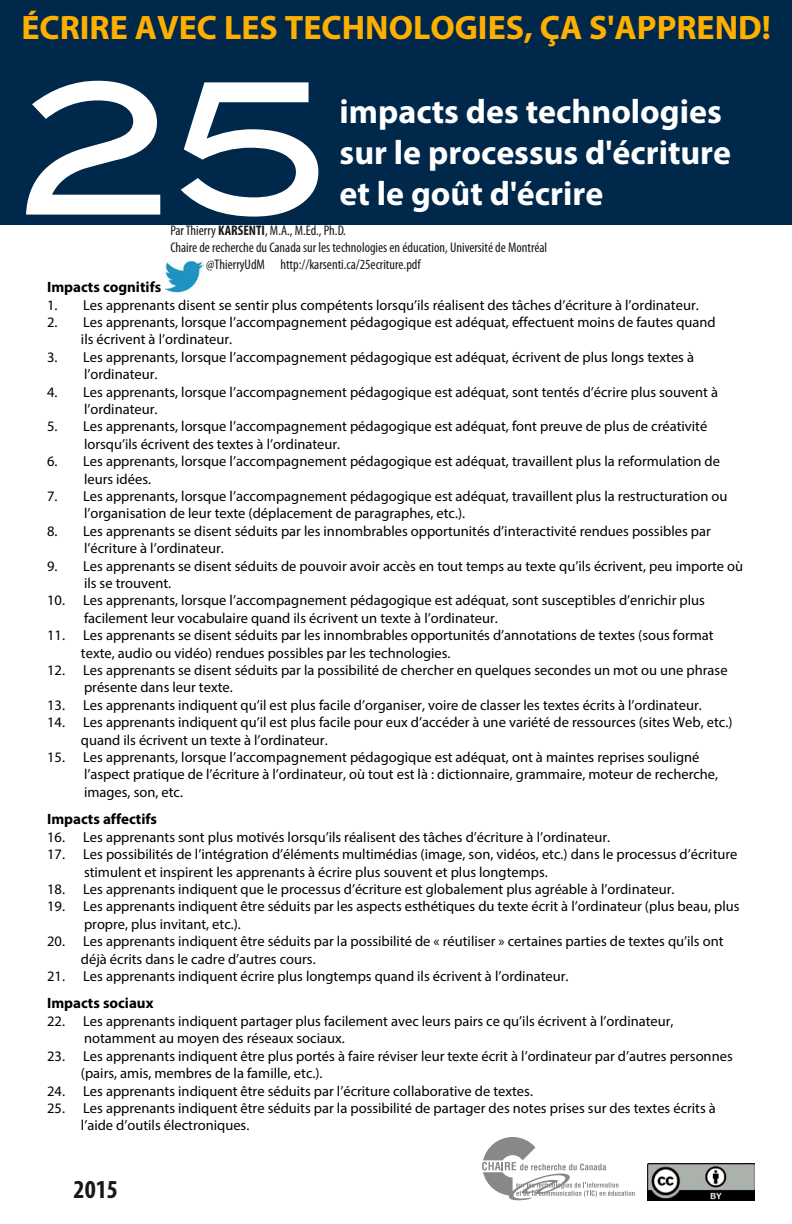
<style>
.page{position:relative;width:792px;height:1224px;background:#fff}
.page>*{position:absolute;margin:0;border:0;box-sizing:border-box;transform-origin:0 0}
.t1{font:182.6px "Blair Md ITCTT Medium";color:#fff}
.t2{font:700 34px/40.8px "Myriad Pro";color:#fff}
.t3{font:700 34px "Myriad Pro";color:#ffaf00}
.t4{font:700 condensed 26px "Myriad Pro";color:#1a171b}
.t5{font:700 15px "Myriad Pro";color:#000}
.t6{font:14.5px/17.4px "Myriad Pro";color:#000}
.t7{font:condensed 14px "Myriad Pro";color:#1a171b}
.s1{font-weight:700}
</style>
<div class="page">
<div style="left:0;top:0;width:792px;height:225px;background:#00284a"></div>
<img style="left:163px;top:258px;width:41px;height:35px">
<svg style="left:482px;top:1137px;width:153px;height:63px"></svg>
<img style="left:648px;top:1163px;width:107px;height:38px">
<h2 class="t3" style="left:21px;top:6px;width:751px">ÉCRIRE AVEC LES TECHNOLOGIES, ÇA S'APPREND!</h2>
<h1 class="t1" style="left:20px;top:0;width:316px">25</h1>
<h2 class="t2" style="left:340px;top:90px;width:393px">impacts des technologies sur le processus d'écriture</h2>
<h2 class="t2" style="left:340px;top:172px;width:265px">et le goût d'écrire</h2>
<p class="t7" style="left:170px;top:222px;width:177px">Par Thierry <span class="s1">KARSENTI</span>, M.A., M.Ed., Ph.D.</p>
<p class="t7" style="left:170px;top:239px;width:378px">Chaire de recherche du Canada sur les technologies en éducation, Université de Montréal</p>
<p class="t7" style="left:206px;top:256px;width:216px">@ThierryUdM http://karsenti.ca/25ecriture.pdf</p>
<p class="t5" style="left:47px;top:277px;width:116px">Impacts cognitifs</p>
<p class="t6" style="left:47px;top:296px;width:653px">1. Les apprenants disent se sentir plus compétents lorsqu’ils réalisent des tâches d’écriture à l’ordinateur.</p>
<p class="t6" style="left:81px;top:313px;width:636px;text-indent:-34px">2. Les apprenants, lorsque l’accompagnement pédagogique est adéquat, effectuent moins de fautes quand ils écrivent à l’ordinateur.</p>
<p class="t6" style="left:84px;top:348px;width:612px;text-indent:-37px">3. Les apprenants, lorsque l’accompagnement pédagogique est adéquat, écrivent de plus longs textes à l’ordinateur.</p>
<p class="t6" style="left:84px;top:383px;width:636px;text-indent:-37px">4. Les apprenants, lorsque l’accompagnement pédagogique est adéquat, sont tentés d’écrire plus souvent à l’ordinateur.</p>
<p class="t6" style="left:84px;top:418px;width:625px;text-indent:-37px">5. Les apprenants, lorsque l’accompagnement pédagogique est adéquat, font preuve de plus de créativité lorsqu’ils écrivent des textes à l’ordinateur.</p>
<p class="t6" style="left:84px;top:452px;width:638px;text-indent:-37px">6. Les apprenants, lorsque l’accompagnement pédagogique est adéquat, travaillent plus la reformulation de leurs idées.</p>
<p class="t6" style="left:84px;top:487px;width:645px;text-indent:-37px">7. Les apprenants, lorsque l’accompagnement pédagogique est adéquat, travaillent plus la restructuration ou l’organisation de leur texte (déplacement de paragraphes, etc.).</p>
<p class="t6" style="left:84px;top:522px;width:628px;text-indent:-37px">8. Les apprenants se disent séduits par les innombrables opportunités d’interactivité rendues possibles par l’écriture à l’ordinateur.</p>
<p class="t6" style="left:84px;top:557px;width:661px;text-indent:-37px">9. Les apprenants se disent séduits de pouvoir avoir accès en tout temps au texte qu’ils écrivent, peu importe où ils se trouvent.</p>
<p class="t6" style="left:84px;top:592px;width:622px;text-indent:-37px">10. Les apprenants, lorsque l’accompagnement pédagogique est adéquat, sont susceptibles d’enrichir plus facilement leur vocabulaire quand ils écrivent un texte à l’ordinateur.</p>
<p class="t6" style="left:81px;top:626px;width:634px;text-indent:-34px">11. Les apprenants se disent séduits par les innombrables opportunités d’annotations de textes (sous format texte, audio ou vidéo) rendues possibles par les technologies.</p>
<p class="t6" style="left:84px;top:661px;width:645px;text-indent:-37px">12. Les apprenants se disent séduits par la possibilité de chercher en quelques secondes un mot ou une phrase présente dans leur texte.</p>
<p class="t6" style="left:47px;top:696px;width:656px">13. Les apprenants indiquent qu’il est plus facile d’organiser, voire de classer les textes écrits à l’ordinateur.</p>
<p class="t6" style="left:81px;top:713px;width:653px;text-indent:-34px">14. Les apprenants indiquent qu’il est plus facile pour eux d’accéder à une variété de ressources (sites Web, etc.) quand ils écrivent un texte à l’ordinateur.</p>
<p class="t6" style="left:84px;top:748px;width:636px;text-indent:-37px">15. Les apprenants, lorsque l’accompagnement pédagogique est adéquat, ont à maintes reprises souligné l’aspect pratique de l’écriture à l’ordinateur, où tout est là : dictionnaire, grammaire, moteur de recherche, images, son, etc.</p>
<p class="t5" style="left:47px;top:809px;width:111px">Impacts affectifs</p>
<p class="t6" style="left:47px;top:828px;width:565px">16. Les apprenants sont plus motivés lorsqu’ils réalisent des tâches d’écriture à l’ordinateur.</p>
<p class="t6" style="left:84px;top:845px;width:655px;text-indent:-37px">17. Les possibilités de l’intégration d’éléments multimédias (image, son, vidéos, etc.) dans le processus d’écriture stimulent et inspirent les apprenants à écrire plus souvent et plus longtemps.</p>
<p class="t6" style="left:47px;top:880px;width:629px">18. Les apprenants indiquent que le processus d’écriture est globalement plus agréable à l’ordinateur.</p>
<p class="t6" style="left:84px;top:898px;width:657px;text-indent:-37px">19. Les apprenants indiquent être séduits par les aspects esthétiques du texte écrit à l’ordinateur (plus beau, plus propre, plus invitant, etc.).</p>
<p class="t6" style="left:81px;top:932px;width:644px;text-indent:-34px">20. Les apprenants indiquent être séduits par la possibilité de « réutiliser » certaines parties de textes qu’ils ont déjà écrits dans le cadre d’autres cours.</p>
<p class="t6" style="left:47px;top:967px;width:523px">21. Les apprenants indiquent écrire plus longtemps quand ils écrivent à l’ordinateur.</p>
<p class="t5" style="left:47px;top:994px;width:108px">Impacts sociaux</p>
<p class="t6" style="left:84px;top:1012px;width:591px;text-indent:-37px">22. Les apprenants indiquent partager plus facilement avec leurs pairs ce qu’ils écrivent à l’ordinateur, notamment au moyen des réseaux sociaux.</p>
<p class="t6" style="left:81px;top:1047px;width:653px;text-indent:-34px">23. Les apprenants indiquent être plus portés à faire réviser leur texte écrit à l’ordinateur par d’autres personnes (pairs, amis, membres de la famille, etc.).</p>
<p class="t6" style="left:47px;top:1082px;width:487px">24. Les apprenants indiquent être séduits par l’écriture collaborative de textes.</p>
<p class="t6" style="left:81px;top:1099px;width:636px;text-indent:-34px">25. Les apprenants indiquent être séduits par la possibilité de partager des notes prises sur des textes écrits à l’aide d’outils électroniques.</p>
<h3 class="t4" style="left:74px;top:1174px;width:46px">2015</h3>
</div>
